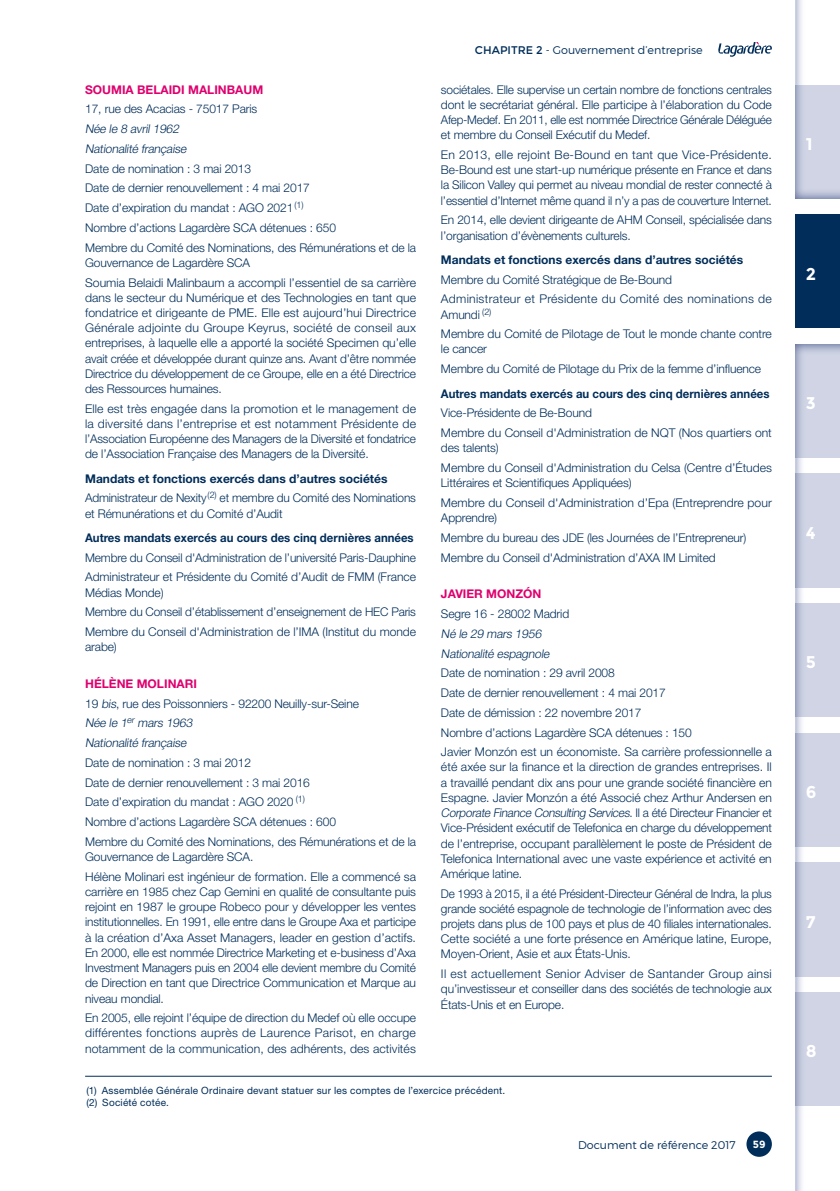
<style>
.page{position:relative;width:840px;height:1191px;background:#fff}
.page>*{position:absolute;margin:0;border:0;box-sizing:border-box;transform-origin:0 0}
.t1{font:700 17px "Montserrat";color:#fff}
.t2{font:300 12px/15.2px "Helvetica Neue LT Std";letter-spacing:-.01em;color:#002d59}
.t3{font:700 12px "Helvetica Neue LT Std";color:#002d59;scale:.95 1}
.t4{font:300 12px/19.8px "Helvetica Neue LT Std";letter-spacing:.02em;color:#002d59}
.t5{font:italic 300 12px/19.8px "Helvetica Neue LT Std";color:#002d59}
.t6{font:700 12px "Helvetica Neue LT Std";color:#002d59}
.t7{font:700 12px "Helvetica Neue LT Std";color:#df006e}
.t8{font:300 11.2px "Montserrat";color:#002d59}
.t9{font:700 10.4px "Montserrat";color:#fff}
.t10{font:10px/12px "Helvetica Neue LT Std";letter-spacing:.02em;color:#002d59}
.s1{font-weight:400}
.s2{font-weight:700}
.s3{font-weight:700;color:#df006e}
.s4{font-style:italic}
</style>
<div class="page">
<hr style="left:85px;top:1075px;width:686px;height:1px;background:#002d59">
<div style="left:746px;top:1131px;width:25px;height:25px;background:#002d59;border-radius:50%"></div>
<svg style="left:718px;top:42px;width:53px;height:15px"></svg>
<div style="left:794px;top:215px;width:45px;height:113px;background:#002d59"></div>
<img style="left:795px;top:344px;width:44px;height:847px">
<img style="left:795px;top:474px;width:44px;height:113px">
<img style="left:795px;top:603px;width:44px;height:114px">
<img style="left:795px;top:733px;width:44px;height:113px">
<img style="left:795px;top:862px;width:44px;height:114px">
<img style="left:795px;top:992px;width:44px;height:113px">
<img style="left:795px;top:0;width:7px;height:85px">
<img style="left:795px;top:85px;width:44px;height:113px">
<p class="t8" style="left:474px;top:42px;width:229px"><span class="s1">CHAPITRE 2</span> - Gouvernement d’entreprise</p>
<p class="t7" style="left:85px;top:85px;width:179px">SOUMIA BELAIDI MALINBAUM</p>
<p class="t2" style="left:85px;top:103px;width:174px">17, rue des Acacias - 75017 Paris</p>
<p class="t5" style="left:85px;top:120px;width:104px">Née le 8 avril 1962<br>Nationalité française</p>
<p class="t2" style="left:85px;top:160px;width:332px;line-height:19.8px">Date de nomination : 3 mai 2013<br>Date de dernier renouvellement : 4 mai 2017<br>Date d’expiration du mandat : AGO 2021 <sup>(1)<br></sup>Nombre d’actions Lagardère SCA détenues : 650<br>Membre du Comité des Nominations, des Rémunérations et de la</p>
<p class="t2" style="left:85px;top:254px;width:332px;line-height:19.8px">Gouvernance de Lagardère SCA<br>Soumia Belaidi Malinbaum a accompli l’essentiel de sa carrière</p>
<p class="t2" style="left:85px;top:291px;width:332px;text-align:justify">dans le secteur du Numérique et des Technologies en tant que fondatrice et dirigeante de PME. Elle est aujourd’hui Directrice Générale adjointe du Groupe Keyrus, société de conseil aux entreprises, à laquelle elle a apporté la société Specimen qu’elle avait créée et développée durant quinze ans. Avant d’être nommée Directrice du développement de ce Groupe, elle en a été Directrice des Ressources humaines.</p>
<p class="t2" style="left:85px;top:402px;width:332px;text-align:justify">Elle est très engagée dans la promotion et le management de la diversité dans l’entreprise et est notamment Présidente de l’Association Européenne des Managers de la Diversité et fondatrice de l’Association Française des Managers de la Diversité.</p>
<p class="t2" style="left:85px;top:469px;width:332px;line-height:19.8px"><span class="s2">Mandats et fonctions exercés dans d’autres sociétés<br></span>Administrateur de Nexity <sup>(2)</sup> et membre du Comité des Nominations</p>
<p class="t2" style="left:85px;top:507px;width:199px">et Rémunérations et du Comité d’Audit</p>
<p class="t3" style="left:85px;top:533px;width:347px">Autres mandats exercés au cours des cinq dernières années</p>
<p class="t2" style="left:85px;top:548px;width:332px;line-height:19.8px">Membre du Conseil d'Administration de l’université Paris-Dauphine<br>Administrateur et Présidente du Comité d’Audit de FMM (France</p>
<p class="t2" style="left:85px;top:583px;width:332px;line-height:19.8px">Médias Monde)<br>Membre du Conseil d’établissement d’enseignement de HEC Paris<br>Membre du Conseil d'Administration de l’IMA (Institut du monde</p>
<p class="t2" style="left:85px;top:640px;width:33px">arabe)</p>
<p class="t2" style="left:85px;top:675px;width:275px;line-height:19.8px"><span class="s3">HÉLÈNE MOLINARI<br></span>19 <span class="s4">bis</span>, rue des Poissonniers - 92200 Neuilly-sur-Seine<br><span class="s4">Née le 1</span><sup>er</sup> <span class="s4">mars 1963<br>Nationalité française</span></p>
<p class="t2" style="left:85px;top:754px;width:332px;line-height:19.8px">Date de nomination : 3 mai 2012<br>Date de dernier renouvellement : 3 mai 2016<br>Date d’expiration du mandat : AGO 2020 <sup>(1)<br></sup>Nombre d’actions Lagardère SCA détenues : 600<br>Membre du Comité des Nominations, des Rémunérations et de la</p>
<p class="t2" style="left:85px;top:848px;width:332px;line-height:19.8px">Gouvernance de Lagardère SCA.<br>Hélène Molinari est ingénieur de formation. Elle a commencé sa</p>
<p class="t2" style="left:85px;top:885px;width:332px;text-align:justify">carrière en 1985 chez Cap Gemini en qualité de consultante puis rejoint en 1987 le groupe Robeco pour y développer les ventes institutionnelles. En 1991, elle entre dans le Groupe Axa et participe à la création d’Axa Asset Managers, leader en gestion d’actifs.<br>En 2000, elle est nommée Directrice Marketing et e-business d’Axa Investment Managers puis en 2004 elle devient membre du Comité de Direction en tant que Directrice Communication et Marque au niveau mondial.</p>
<p class="t2" style="left:85px;top:1011px;width:332px;text-align:justify">En 2005, elle rejoint l’équipe de direction du Medef où elle occupe différentes fonctions auprès de Laurence Parisot, en charge notamment de la communication, des adhérents, des activités</p>
<p class="t10" style="left:86px;top:1085px;width:420px">(1) Assemblée Générale Ordinaire devant statuer sur les comptes de l’exercice précédent. (2) Société cotée.</p>
<p class="t2" style="left:441px;top:83px;width:332px;text-align:justify">sociétales. Elle supervise un certain nombre de fonctions centrales dont le secrétariat général. Elle participe à l’élaboration du Code Afep-Medef. En 2011, elle est nommée Directrice Générale Déléguée et membre du Conseil Exécutif du Medef.</p>
<p class="t2" style="left:441px;top:148px;width:332px;text-align:justify">En 2013, elle rejoint Be-Bound en tant que Vice-Présidente.<br>Be-Bound est une start-up numérique présente en France et dans la Silicon Valley qui permet au niveau mondial de rester connecté à l’essentiel d’Internet même quand il n’y a pas de couverture Internet.</p>
<p class="t2" style="left:441px;top:214px;width:332px">En 2014, elle devient dirigeante de AHM Conseil, spécialisée dans l’organisation d’évènements culturels.</p>
<p class="t6" style="left:441px;top:255px;width:304px">Mandats et fonctions exercés dans d’autres sociétés</p>
<p class="t4" style="left:441px;top:271px;width:332px">Membre du Comité Stratégique de Be-Bound<br>Administrateur et Présidente du Comité des nominations de</p>
<p class="t2" style="left:441px;top:305px;width:332px;line-height:19.8px">Amundi <sup>(2)<br></sup>Membre du Comité de Pilotage de Tout le monde chante contre</p>
<p class="t2" style="left:441px;top:340px;width:321px;line-height:19.8px">le cancer<br>Membre du Comité de Pilotage du Prix de la femme d’influence</p>
<p class="t3" style="left:441px;top:389px;width:347px">Autres mandats exercés au cours des cinq dernières années</p>
<p class="t2" style="left:441px;top:404px;width:332px;line-height:19.8px">Vice-Présidente de Be-Bound<br>Membre du Conseil d'Administration de NQT (Nos quartiers ont</p>
<p class="t2" style="left:441px;top:439px;width:332px;line-height:19.8px">des talents)<br>Membre du Conseil d'Administration du Celsa (Centre d’Études</p>
<p class="t2" style="left:441px;top:474px;width:332px;line-height:19.8px">Littéraires et Scientifiques Appliquées)<br>Membre du Conseil d'Administration d’Epa (Entreprendre pour</p>
<p class="t2" style="left:441px;top:509px;width:307px;line-height:19.8px">Apprendre)<br>Membre du bureau des JDE (les Journées de l’Entrepreneur)<br>Membre du Conseil d'Administration d’AXA IM Limited</p>
<p class="t7" style="left:441px;top:590px;width:102px">JAVIER MONZÓN</p>
<p class="t2" style="left:441px;top:607px;width:130px">Segre 16 - 28002 Madrid</p>
<p class="t5" style="left:441px;top:625px;width:112px">Né le 29 mars 1956<br>Nationalité espagnole</p>
<p class="t2" style="left:441px;top:664px;width:332px;line-height:19.8px">Date de nomination : 29 avril 2008<br>Date de dernier renouvellement : 4 mai 2017<br>Date de démission : 22 novembre 2017<br>Nombre d’actions Lagardère SCA détenues : 150<br>Javier Monzón est un économiste. Sa carrière professionnelle a</p>
<p class="t2" style="left:441px;top:761px;width:332px;text-align:justify">été axée sur la finance et la direction de grandes entreprises. Il a travaillé pendant dix ans pour une grande société financière en Espagne. Javier Monzón a été Associé chez Arthur Andersen en <span class="s4">Corporate Finance Consulting Services</span>. Il a été Directeur Financier et Vice-Président exécutif de Telefonica en charge du développement de l’entreprise, occupant parallèlement le poste de Président de Telefonica International avec une vaste expérience et activité en Amérique latine.</p>
<p class="t2" style="left:441px;top:887px;width:332px;text-align:justify">De 1993 à 2015, il a été Président-Directeur Général de Indra, la plus grande société espagnole de technologie de l’information avec des projets dans plus de 100 pays et plus de 40 filiales internationales.<br>Cette société a une forte présence en Amérique latine, Europe, Moyen-Orient, Asie et aux États-Unis.</p>
<p class="t2" style="left:441px;top:967px;width:332px;text-align:justify">Il est actuellement Senior Adviser de Santander Group ainsi qu’investisseur et conseiller dans des sociétés de technologie aux États-Unis et en Europe.</p>
<p class="t8" style="left:577px;top:1137px;width:159px">Document de référence 2017</p>
<p class="t9" style="left:752px;top:1137px;width:14px">59</p>
<h1 class="t1" style="left:805px;top:134px;width:8px">1</h1>
<h1 class="t1" style="left:805px;top:263px;width:12px">2</h1>
<h1 class="t1" style="left:805px;top:393px;width:12px">3</h1>
<h1 class="t1" style="left:805px;top:522px;width:11px">4</h1>
<h1 class="t1" style="left:805px;top:652px;width:12px">5</h1>
<h1 class="t1" style="left:805px;top:781px;width:12px">6</h1>
<h1 class="t1" style="left:805px;top:911px;width:11px">7</h1>
<h1 class="t1" style="left:805px;top:1040px;width:12px">8</h1>
</div>
